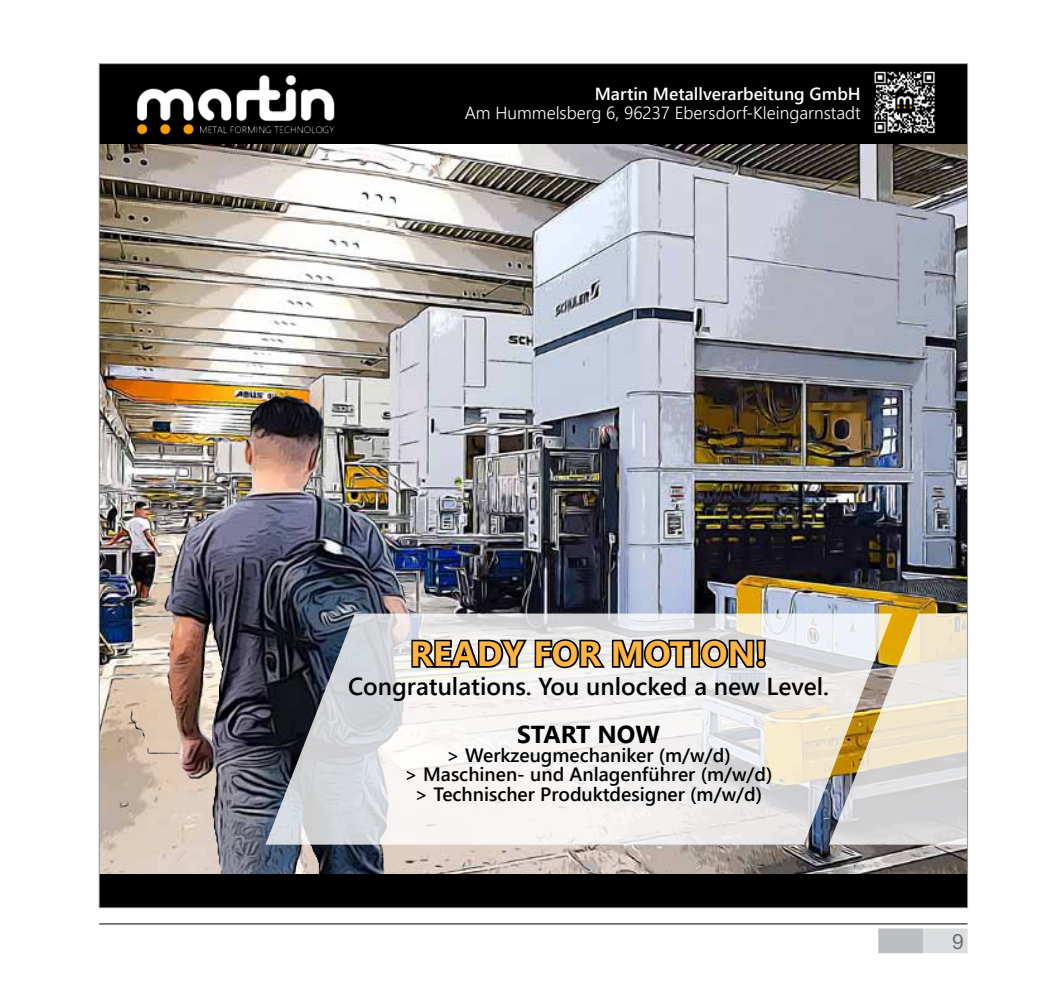
<style>
.page{position:relative;width:1042px;height:993px;background:#fff}
.page>*{position:absolute;margin:0;border:0;box-sizing:border-box;transform-origin:0 0}
.t1{font:700 35px "Segoe UI";color:#ffb542}
.t2{font:600 24.5px "Segoe UI";color:#000}
.t3{font:700 24.5px "Segoe UI";color:#000}
.t4{font:21px "Arial";color:#6d6e71}
.t5{font:600 19.25px/19.2px "Segoe UI";color:#000;text-align:center}
.t6{font:300 17.5px "Segoe UI";color:#fff}
.t7{font:600 17.5px "Segoe UI";color:#fff}
</style>
<div class="page">
<div style="left:924px;top:929px;width:42px;height:23px;background:#dcddde"></div>
<div style="left:923px;top:928px;width:44px;height:24px;border:2px solid #dcddde"></div>
<div style="left:878px;top:928px;width:45px;height:24px;background:#bcbec0;border:2px solid #bcbec0"></div>
<hr style="left:99px;top:923px;width:868px;height:1px;background:#000">
<img style="left:101px;top:143px;width:865px;height:731px">
<div style="left:99px;top:64px;width:868px;height:79px;background:#000"></div>
<div style="left:99px;top:874px;width:868px;height:33px;background:#000"></div>
<svg style="left:265px;top:613px;width:564px;height:231px"></svg>
<svg style="left:410px;top:633px;width:358px;height:58px"></svg>
<img style="left:137px;top:75px;width:198px;height:60px">
<img style="left:874px;top:71px;width:61px;height:63px">
<svg style="left:829px;top:613px;width:137px;height:231px"></svg>
<p class="t7" style="left:595px;top:77px;width:267px">Martin Metallverarbeitung GmbH</p>
<p class="t6" style="left:465px;top:96px;width:397px">Am Hummelsberg 6, 96237 Ebersdorf-Kleingarnstadt</p>
<h1 class="t1" style="left:410px;top:620px;width:358px">READY FOR MOTION!</h1>
<p class="t2" style="left:348px;top:663px;width:482px">Congratulations. You unlocked a new Level.</p>
<p class="t3" style="left:517px;top:710px;width:144px">START NOW</p>
<p class="t5" style="left:404px;top:743px;width:370px">&gt; Werkzeugmechaniker (m/w/d)<br>&gt; Maschinen- und Anlagenführer (m/w/d) &gt; Technischer Produktdesigner (m/w/d)</p>
<p class="t4" style="left:952px;top:926px;width:13px">9</p>
</div>
